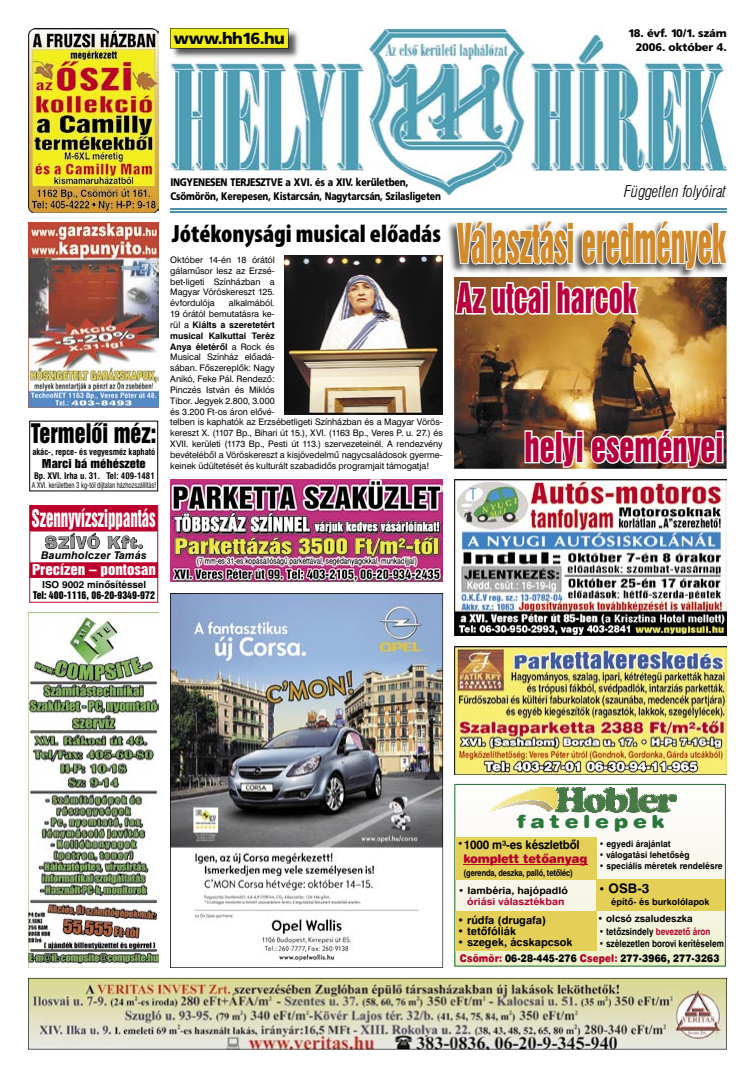
<style>
.page{position:relative;width:755px;height:1078px;background:#fff}
.page>*{position:absolute;margin:0;border:0;box-sizing:border-box;transform-origin:0 0}
.t1{font:50.1px "Swiss 921 PFL";color:#d28929;scale:.58 1}
.t2{font:38px "Swiss 921 PFL";color:#b7003c;scale:.75 1}
.t3{font:37.6px "Swiss 921 PFL";color:#b7003c;scale:.81 1}
.t4{font:900 condensed 25px "Myriad Pro";color:#000}
.t5{font:24.6px "H Swiss 921";color:#000;scale:.9 1}
.t6{font:22.3px "H Swiss 921";color:#fff;scale:.67 1}
.t7{font:18.1px "H Swiss 721 Black Rounded";letter-spacing:.22em;color:#2b783e;scale:1.2 1}
.t8{font:italic 16px "Swiss 721 Lt Cn PFL";color:#000}
.t9{font:16px "Frutiger Blk PFL";color:#000}
.t10{font:15.6px "H Adelaide";letter-spacing:.06em;color:#949494}
.t11{font:13.8px "H Swiss 921";color:#fff;scale:1.1 1}
.t12{font:13.1px "H Swiss 721 Bold Rounded";color:#000}
.t13{font:12.1px "H Swiss 721 Bold Rounded";letter-spacing:-.015em;color:#000;scale:.94 1}
.t14{font:12.1px "H Swiss 721 Black Rounded";letter-spacing:-.015em;color:#b7002a}
.t15{font:11.3px "H Swiss 921";color:#000;scale:1.13 1}
.t16{font:11px/14.1px "Frutiger Blk PFL";color:#000;scale:.82 1}
.t17{font:11px/14.8px "Frutiger Blk PFL";color:#000;text-align:right}
.t18{font:10.9px "H Swiss 721 Bold Rounded";color:#000}
.t19{font:10.7px "H Swiss 721 Black Rounded";letter-spacing:.015em;color:#000;scale:.86 1}
.t20{font:italic 700 10.7px "H Swiss 721";letter-spacing:.02em;color:#000}
.t21{font:9.9px "H Swiss 721 Bold Rounded";color:#000;scale:.83 1}
.t22{font:9.9px "H Swiss 721 Bold Rounded";color:#000}
.t23{font:9.9px "H Swiss 721";color:#000}
.t24{font:9.8px "H Swiss 721 Bold Rounded";color:#000;scale:1.09 1}
.t25{font:9.8px "H Swiss 721 Bold Rounded";color:#b7002a;scale:1.09 1}
.t26{font:9.7px "H Swiss 921";color:#000}
.t27{font:700 9.7px "H Swiss 721";color:#000}
.t28{font:9.1px "H Swiss 721 Bold Rounded";color:#000}
.t29{font:9px/10.8px "Swiss 721 PFL";letter-spacing:-.005em;color:#000;text-align:justify}
.t30{font:9px "H Swiss 721 Bold Rounded";color:#000;scale:.94 1}
.t31{font:9px "H Helvetica Narrow Bold";letter-spacing:-.01em;color:#000}
.t32{font:700 8.9px "H Swiss 721 Condensed";color:#000;scale:.96 1}
.t33{font:700 8.9px "H Swiss 721 Condensed";color:#000}
.t34{font:7.9px "H Swiss 721 Condensed";color:#000;scale:.84 1}
.s1{font-weight:700}
.s2{font-size:11.4px}
.s3{color:#b7002a}
</style>
<div class="page">
<hr style="left:170px;top:208px;width:556px;height:1px;background:#4b91aa">
<hr style="left:170px;top:212px;width:556px;height:1px;background:#4b91aa">
<div style="left:29px;top:505px;width:129px;height:97px;border:1px solid #bd002b"></div>
<svg style="left:45px;top:531px;width:55px;height:19px"></svg>
<svg style="left:107px;top:535px;width:36px;height:14px"></svg>
<div style="left:30px;top:562px;width:127px;height:15px;background:#bd002b"></div>
<div style="left:30px;top:562px;width:128px;height:15px;border:1px solid #bd002b"></div>
<div style="left:30px;top:506px;width:127px;height:25px;background:#bd002b"></div>
<div style="left:30px;top:505px;width:127px;height:26px;border:1px solid #bd002b"></div>
<img style="left:28px;top:977px;width:698px;height:72px">
<div style="left:454px;top:784px;width:270px;height:181px;background:linear-gradient(to bottom,#fffdff,#eff0cd)"></div>
<div style="left:454px;top:783px;width:271px;height:183px;border:1px solid #2b783e"></div>
<div style="left:455px;top:910px;width:141px;height:40px;background:#e4cf57"></div>
<div style="left:595px;top:879px;width:129px;height:32px;background:#e4cf57"></div>
<div style="left:455px;top:836px;width:141px;height:43px;background:#e4cf57"></div>
<svg style="left:488px;top:786px;width:188px;height:27px"></svg>
<hr style="left:463px;top:863px;width:124px;height:1px;background:#b7002a">
<img style="left:454px;top:479px;width:272px;height:156px">
<img style="left:28px;top:223px;width:131px;height:184px">
<img style="left:170px;top:479px;width:272px;height:102px">
<img style="left:28px;top:28px;width:131px;height:184px">
<img style="left:454px;top:646px;width:272px;height:128px">
<img style="left:28px;top:612px;width:131px;height:355px">
<img style="left:170px;top:28px;width:556px;height:167px">
<div style="left:170px;top:192px;width:270px;height:8px;background:#fff"></div>
<img style="left:170px;top:28px;width:131px;height:33px">
<div style="left:170px;top:28px;width:118px;height:20px;background:#f2ed1c"></div>
<img style="left:170px;top:593px;width:273px;height:374px">
<div style="left:29px;top:420px;width:129px;height:71px;border:1px solid #000"></div>
<img style="left:285px;top:255px;width:157px;height:159px">
<img style="left:454px;top:315px;width:272px;height:153px">
<img style="left:522px;top:428px;width:202px;height:71px">
<img style="left:447px;top:222px;width:7px;height:49px">
<svg style="left:454px;top:220px;width:273px;height:95px"></svg>
<h3 class="t9" style="left:174px;top:29px;width:112px">www.hh16.hu</h3>
<p class="t17" style="left:627px;top:25px;width:100px">18. évf. 10/1. szám<br>2006. október 4.</p>
<h3 class="t5" style="left:31px;top:420px;width:140px">Termelõi méz:</h3>
<p class="t15" style="left:42px;top:457px;width:93px">Marci bá méhészete</p>
<p class="t32" style="left:32px;top:447px;width:129px">akác-, repce- és vegyesméz kapható</p>
<p class="t34" style="left:32px;top:482px;width:149px">A XVI. kerületben 3 kg-tól díjtalan házhozszállítás!</p>
<p class="t33" style="left:34px;top:472px;width:122px">Bp. XVI. Irha u. 31. Tel: 409-1481</p>
<h3 class="t6" style="left:32px;top:508px;width:186px">Szennyvízszippantás</h3>
<h3 class="t10" style="left:45px;top:533px;width:99px">SZÍVÓ Kft.</h3>
<p class="t20" style="left:41px;top:549px;width:107px">Baumholczer Tamás</p>
<p class="t27" style="left:42px;top:578px;width:105px">ISO 9002 minõsítéssel</p>
<p class="t26" style="left:33px;top:591px;width:123px">Tel: 400-1116, 06-20-9349-972</p>
<h3 class="t11" style="left:32px;top:563px;width:114px">Precízen – pontosan</h3>
<p class="t16" style="left:170px;top:175px;width:331px">INGYENESEN TERJESZTVE a XVI. és a XIV. kerületben,<br>Csömörön, Kerepesen, Kistarcsán, Nagytarcsán, Szilasligeten</p>
<h3 class="t8" style="left:623px;top:182px;width:103px">Független folyóirat</h3>
<h3 class="t4" style="left:172px;top:219px;width:270px">Jótékonysági musical előadás</h3>
<p class="t29" style="left:170px;top:254px;width:106px">Október 14-én 18 órától gálaműsor lesz az Erzsé&shy;bet-ligeti Színházban a Magyar Vöröskereszt 125. évfordulója</p>
<p class="t29" style="left:170px;top:297px;width:274px;text-align:left;text-indent:59px">alkalmából.<br>19 órától bemutatásra ke-<br>rül a <span class="s1">Kiálts a szeretetért<br>musical Kalkuttai Teréz<br>Anya életéről</span> a Rock és<br>Musical Színház előadá-<br>sában. Főszereplők: Nagy<br>Anikó, Feke Pál. Rendező:<br>Pinczés István és Miklós<br>Tibor. Jegyek 2.800, 3.000<br>és 3.200 Ft-os áron elővé-<br>telben is kaphatók az Erzsébetligeti Színházban és a Magyar Vörös&shy;kereszt X. (1107 Bp., Bihari út 15.), XVI. (1163 Bp., Veres P. u. 27.) és XVII. kerületi (1173 Bp., Pesti út 113.) szervezeteinél. A rendezvény bevételéből a Vöröskereszt a kisjövedelmű nagycsaládosok gyerme&shy;keinek üdültetését és kulturált szabadidős programjait támogatja!</p>
<h1 class="t1" style="left:457px;top:210px;width:464px">Választási eredmények</h1>
<h2 class="t2" style="left:456px;top:273px;width:240px">Az utcai harcok</h2>
<h3 class="t3" style="left:524px;top:422px;width:247px">helyi eseményei</h3>
<h3 class="t7" style="left:516px;top:813px;width:124px">fatelepek</h3>
<h3 class="t13" style="left:463px;top:838px;width:125px">1000 m³-es készletbõl</h3>
<p class="t30" style="left:598px;top:839px;width:78px">• egyedi árajánlat</p>
<p class="t30" style="left:598px;top:850px;width:98px">• válogatási lehetõség</p>
<p class="t30" style="left:598px;top:861px;width:133px">• speciális méretek rendelésre</p>
<h3 class="t12" style="left:598px;top:882px;width:52px"><span class="s2">•</span> OSB-3</h3>
<p class="t28" style="left:610px;top:897px;width:100px">építõ- és burkolólapok</p>
<p class="t18" style="left:457px;top:914px;width:90px">• rúdfa drugafa)</p>
<p class="t23" style="left:457px;top:837px;width:7px">•</p>
<h3 class="t14" style="left:463px;top:853px;width:125px">komplett tetõanyag</h3>
<p class="t31" style="left:463px;top:867px;width:110px">(gerenda, deszka, palló, tetõléc)</p>
<p class="t24" style="left:458px;top:885px;width:102px">• lambéria, hajópadló</p>
<p class="t25" style="left:467px;top:897px;width:90px">óriási választékban</p>
<p class="t18" style="left:497px;top:914px;width:6px">(</p>
<p class="t22" style="left:597px;top:914px;width:97px">• olcsó zsaludeszka</p>
<p class="t18" style="left:457px;top:926px;width:60px">• tetõfóliák</p>
<p class="t18" style="left:457px;top:937px;width:117px">• szegek, ácskapcsok</p>
<p class="t19" style="left:459px;top:953px;width:303px"><span class="s3">Csömör:</span> 06-28-445-276 <span class="s3">Csepel:</span> 277-3966, 277-3263</p>
<p class="t21" style="left:598px;top:926px;width:136px">• tetõzsindely <span class="s3">bevezetõ áron</span></p>
<p class="t21" style="left:598px;top:938px;width:152px">• szélezetlen borovi kerítéselem</p>
</div>
